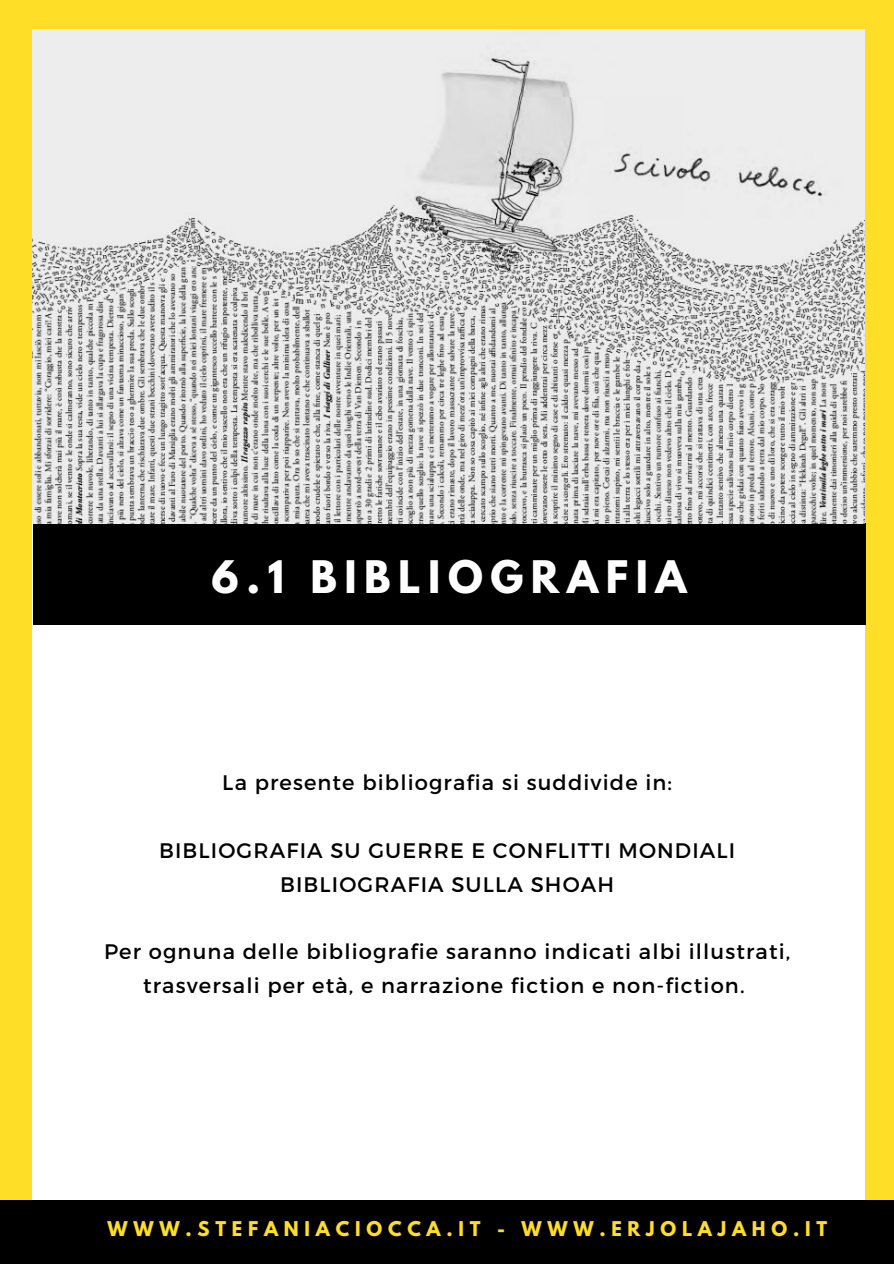
<style>
.page{position:relative;width:894px;height:1264px;background:#fff}
.page>*{position:absolute;margin:0;border:0;box-sizing:border-box;transform-origin:0 0}
.t1{font:700 39.75px "League Spartan";letter-spacing:.19em;color:#fff}
.t2{font:21px/33.8px "Montserrat";letter-spacing:.055em;color:#000;text-align:center}
.t3{font:700 18px "League Spartan";letter-spacing:.32em;color:#ffde27}
</style>
<div class="page">
<div style="left:0;top:0;width:893px;height:1263px;background:#ffde27"></div>
<div style="left:32px;top:523px;width:833px;height:740px;background:#fff"></div>
<div style="left:33px;top:523px;width:832px;height:102px;background:#000"></div>
<img style="left:32px;top:29px;width:832px;height:495px">
<div style="left:0;top:1200px;width:893px;height:63px;background:#000"></div>
<h1 class="t1" style="left:211px;top:557px;width:476px">6.1 BIBLIOGRAFIA</h1>
<p class="t2" style="left:222px;top:764px;width:451px">La presente bibliografia si suddivide in:</p>
<p class="t2" style="left:159px;top:832px;width:577px">BIBLIOGRAFIA SU GUERRE E CONFLITTI MONDIALI<br>BIBLIOGRAFIA SULLA SHOAH</p>
<p class="t2" style="left:104px;top:933px;width:687px">Per ognuna delle bibliografie saranno indicati albi illustrati, trasversali per età, e narrazione fiction e non-fiction.</p>
<p class="t3" style="left:108px;top:1219px;width:720px">WWW.STEFANIACIOCCA.IT - WWW.ERJOLAJAHO.IT</p>
</div>
